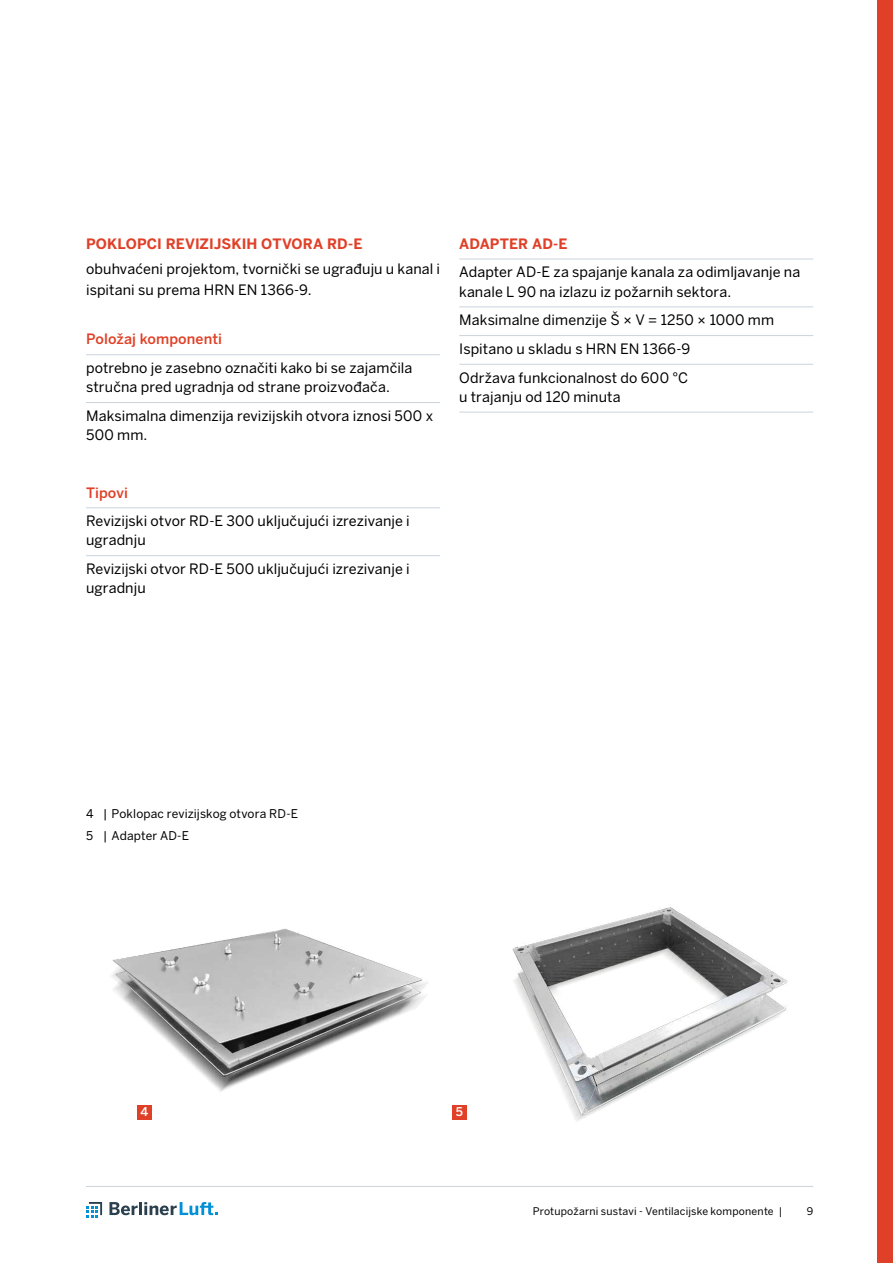
<style>
.page{position:relative;width:893px;height:1263px;background:#fff}
.page>*{position:absolute;margin:0;border:0;box-sizing:border-box;transform-origin:0 0}
.t1{font:14.25px/19.2px "Benton Sans HL2";letter-spacing:.005em;color:#000}
.t2{font:700 14.25px "Benton Sans HL2";letter-spacing:.005em;color:#e04027}
.t3{font:500 14.25px "Benton Sans HL2";letter-spacing:.005em;color:#e04027}
.t4{font:12px/22px "Benton Sans HL2";letter-spacing:.01em;color:#000}
.t5{font:500 12px "Benton Sans HL2";color:#fff}
.t6{font:10.5px "Benton Sans HL2";letter-spacing:.015em;color:#000}
</style>
<div class="page">
<hr style="left:86px;top:1186px;width:727px;height:1px;background:#cbd4dc">
<svg style="left:86px;top:1202px;width:16px;height:16px"></svg>
<svg style="left:109px;top:1202px;width:109px;height:13px"></svg>
<div style="left:877px;top:0;width:16px;height:1263px;background:#e04027"></div>
<hr style="left:86px;top:354px;width:354px;height:1px;background:#cbd4dc">
<hr style="left:86px;top:402px;width:354px;height:1px;background:#cbd4dc">
<hr style="left:86px;top:507px;width:354px;height:1px;background:#cbd4dc">
<hr style="left:86px;top:555px;width:354px;height:1px;background:#cbd4dc">
<hr style="left:459px;top:259px;width:354px;height:1px;background:#cbd4dc">
<hr style="left:459px;top:306px;width:354px;height:1px;background:#cbd4dc">
<hr style="left:459px;top:335px;width:354px;height:1px;background:#cbd4dc">
<hr style="left:459px;top:364px;width:354px;height:1px;background:#cbd4dc">
<hr style="left:459px;top:412px;width:354px;height:1px;background:#cbd4dc">
<div style="left:137px;top:1105px;width:15px;height:14px;background:#e04027"></div>
<div style="left:452px;top:1105px;width:15px;height:14px;background:#e04027"></div>
<img style="left:466px;top:907px;width:322px;height:214px">
<img style="left:112px;top:928px;width:363px;height:178px">
<p class="t2" style="left:86px;top:235px;width:278px">POKLOPCI REVIZIJSKIH OTVORA RD-E</p>
<p class="t1" style="left:86px;top:258px;width:356px;line-height:21px">obuhvaćeni projektom, tvornički se ugrađuju u kanal i ispitani su prema HRN EN 1366-9.</p>
<p class="t3" style="left:86px;top:331px;width:137px">Položaj komponenti</p>
<p class="t1" style="left:86px;top:358px;width:328px">potrebno je zasebno označiti kako bi se zajamčila stručna pred ugradnja od strane proizvođača.</p>
<p class="t1" style="left:86px;top:406px;width:348px">Maksimalna dimenzija revizijskih otvora iznosi 500 x<br>500 mm.</p>
<p class="t3" style="left:86px;top:484px;width:43px">Tipovi</p>
<p class="t1" style="left:86px;top:511px;width:325px">Revizijski otvor RD-E 300 uključujući izrezivanje i ugradnju</p>
<p class="t1" style="left:86px;top:559px;width:325px">Revizijski otvor RD-E 500 uključujući izrezivanje i ugradnju</p>
<p class="t2" style="left:459px;top:235px;width:110px">ADAPTER AD-E</p>
<p class="t1" style="left:459px;top:262px;width:342px">Adapter AD-E za spajanje kanala za odimljavanje na kanale L 90 na izlazu iz požarnih sektora.</p>
<p class="t1" style="left:459px;top:306px;width:316px;line-height:28.7px">Maksimalne dimenzije Š × V = 1250 × 1000 mm<br>Ispitano u skladu s HRN EN 1366-9<br>Održava funkcionalnost do 600 °C</p>
<p class="t1" style="left:459px;top:387px;width:163px">u trajanju od 120 minuta</p>
<p class="t4" style="left:86px;top:802px;width:213px">4 | Poklopac revizijskog otvora RD-E<br>5 | Adapter AD-E</p>
<p class="t5" style="left:141px;top:1105px;width:9px">4</p>
<p class="t5" style="left:456px;top:1105px;width:9px">5</p>
<p class="t6" style="left:533px;top:1205px;width:251px">Protupožarni sustavi - Ventilacijske komponente |</p>
<p class="t6" style="left:807px;top:1205px;width:8px">9</p>
</div>
